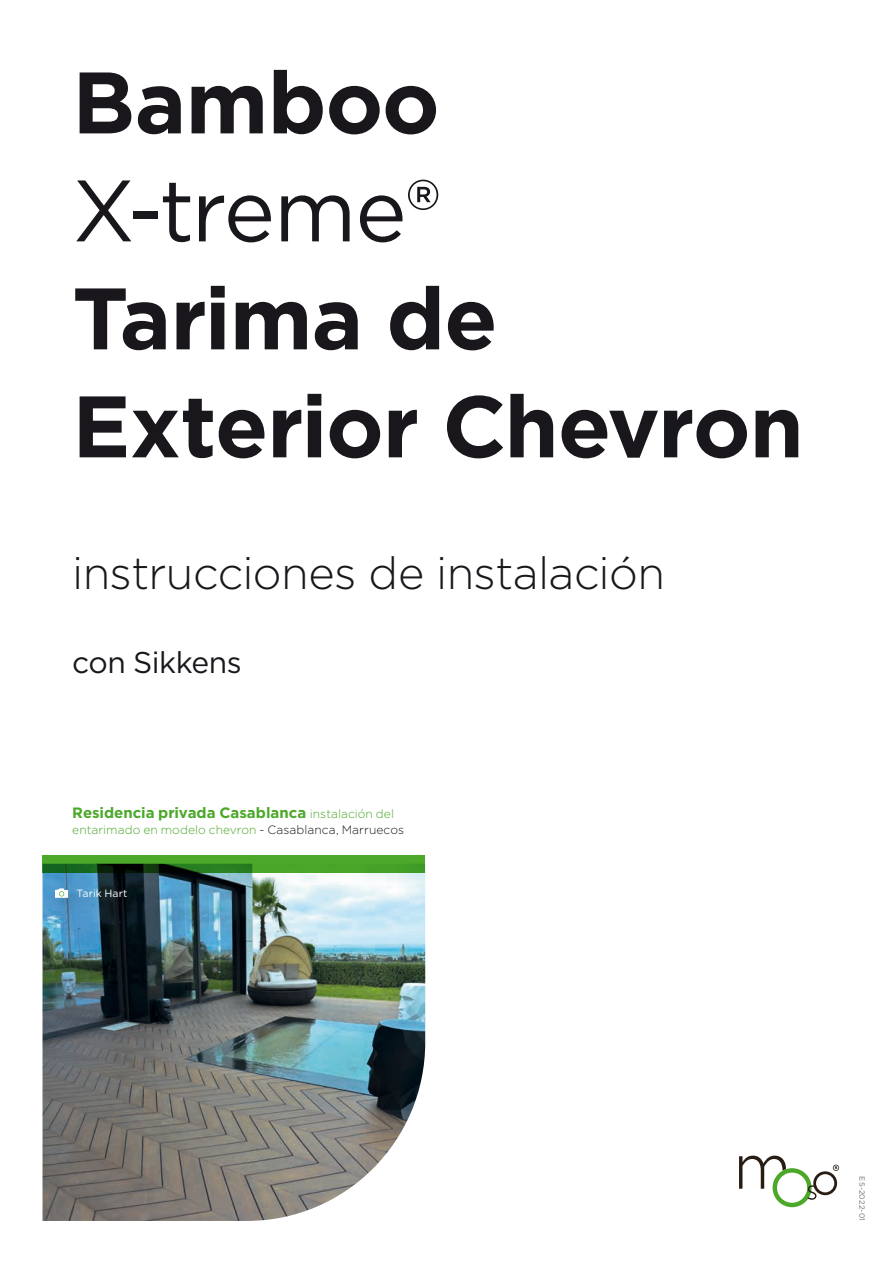
<style>
.page{position:relative;width:893px;height:1263px;background:#fff}
.page>*{position:absolute;margin:0;border:0;box-sizing:border-box;transform-origin:0 0}
.t1{font:700 87px/108px "Gotham";letter-spacing:-.01em;color:#1a171c}
.t2{font:87px "Gotham";letter-spacing:-.025em;color:#1a171c}
.t3{font:300 45px "Gotham";letter-spacing:-.015em;color:#1a171c}
.t4{font:30px "Gotham";letter-spacing:-.02em;color:#1a171c}
.t5{font:700 15px "Gotham";color:#4ba829}
.t6{font:300 12px "Gotham";letter-spacing:.005em;color:#4ba829}
.t7{font:10.5px "Gotham";letter-spacing:.015em;color:#fff}
.t8{font:7.5px "Gotham";letter-spacing:.025em;color:#707173}
.s1{font-weight:300;font-size:12px}
.s2{color:#1a171c}
</style>
<div class="page">
<img style="left:43px;top:872px;width:382px;height:349px">
<svg style="left:43px;top:855px;width:382px;height:17px;background:#3b8e23"></svg>
<div style="left:68px;top:878px;width:81px;height:43px;background:#1a171c;opacity:.4"></div>
<div style="left:43px;top:877px;width:49px;height:45px;background:#1a171c;opacity:.4"></div>
<svg style="left:55px;top:888px;width:13px;height:10px"></svg>
<svg style="left:739px;top:1155px;width:100px;height:52px"></svg>
<h1 class="t1" style="left:72px;top:48px;width:369px">Bamboo</h1>
<h1 class="t2" style="left:72px;top:155px;width:370px">X-treme®</h1>
<h1 class="t1" style="left:72px;top:264px;width:733px">Tarima de<br>Exterior Chevron</h1>
<h2 class="t3" style="left:72px;top:544px;width:594px">instrucciones de instalación</h2>
<h3 class="t4" style="left:72px;top:643px;width:171px">con Sikkens</h3>
<p class="t5" style="left:72px;top:802px;width:323px">Residencia privada Casablanca <span class="s1">instalación del</span></p>
<p class="t6" style="left:72px;top:822px;width:333px">entarimado en modelo chevron <span class="s2">- Casablanca, Marruecos</span></p>
<p class="t7" style="left:77px;top:887px;width:53px">Tarik Hart</p>
<p class="t8" style="left:867px;top:1176px;width:46px;rotate:90deg">ES-2022-01</p>
</div>
